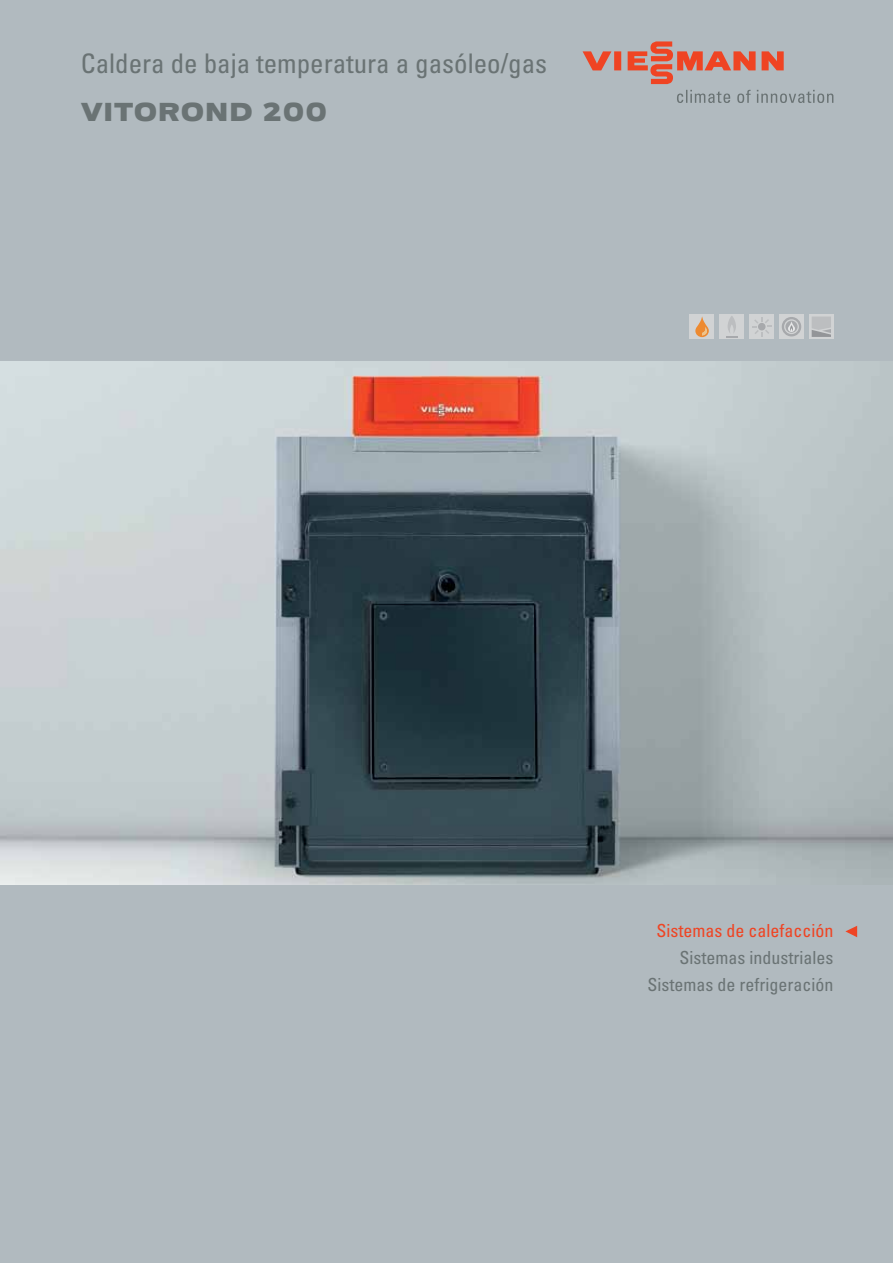
<style>
.page{position:relative;width:893px;height:1263px;background:#b1babf}
.page>*{position:absolute;margin:0;border:0;box-sizing:border-box;transform-origin:0 0}
.t1{font:condensed 27px "Univers LTCYR 57";color:#6a7374}
.t2{font:27px "Viessmann";color:#6a7374}
.t3{font:condensed 18px/27px "Univers LTCYR 57";color:#6a7374;text-align:right}
.t4{font:condensed 18px "Univers LTCYR 57";color:#ef4423}
</style>
<div class="page">
<img style="left:0;top:361px;width:893px;height:523px">
<div style="left:750px;top:315px;width:24px;height:24px;background:#d1d3d4"></div>
<svg style="left:752px;top:317px;width:19px;height:19px"></svg>
<div style="left:720px;top:315px;width:24px;height:24px;background:#d1d3d4"></div>
<svg style="left:726px;top:316px;width:12px;height:22px"></svg>
<div style="left:809px;top:315px;width:24px;height:24px;background:#d1d3d4"></div>
<svg style="left:812px;top:317px;width:19px;height:20px"></svg>
<div style="left:690px;top:315px;width:24px;height:24px;background:#d1d3d4"></div>
<svg style="left:695px;top:316px;width:14px;height:21px"></svg>
<div style="left:779px;top:315px;width:24px;height:24px;background:#d1d3d4"></div>
<div style="left:782px;top:317px;width:19px;height:19px;background:#a7a9ac;border-radius:50%"></div>
<svg style="left:784px;top:319px;width:15px;height:15px"></svg>
<svg style="left:677px;top:90px;width:156px;height:13px"></svg>
<svg style="left:583px;top:41px;width:201px;height:43px"></svg>
<svg style="left:845px;top:926px;width:12px;height:11px"></svg>
<h1 class="t1" style="left:81px;top:46px;width:468px">Caldera de baja temperatura a gasóleo/gas</h1>
<h1 class="t2" style="left:81px;top:93px;width:248px">VITOROND 200</h1>
<p class="t4" style="left:656px;top:920px;width:178px">Sistemas de calefacción</p>
<p class="t3" style="left:647px;top:944px;width:187px">Sistemas industriales<br>Sistemas de refrigeración</p>
</div>
